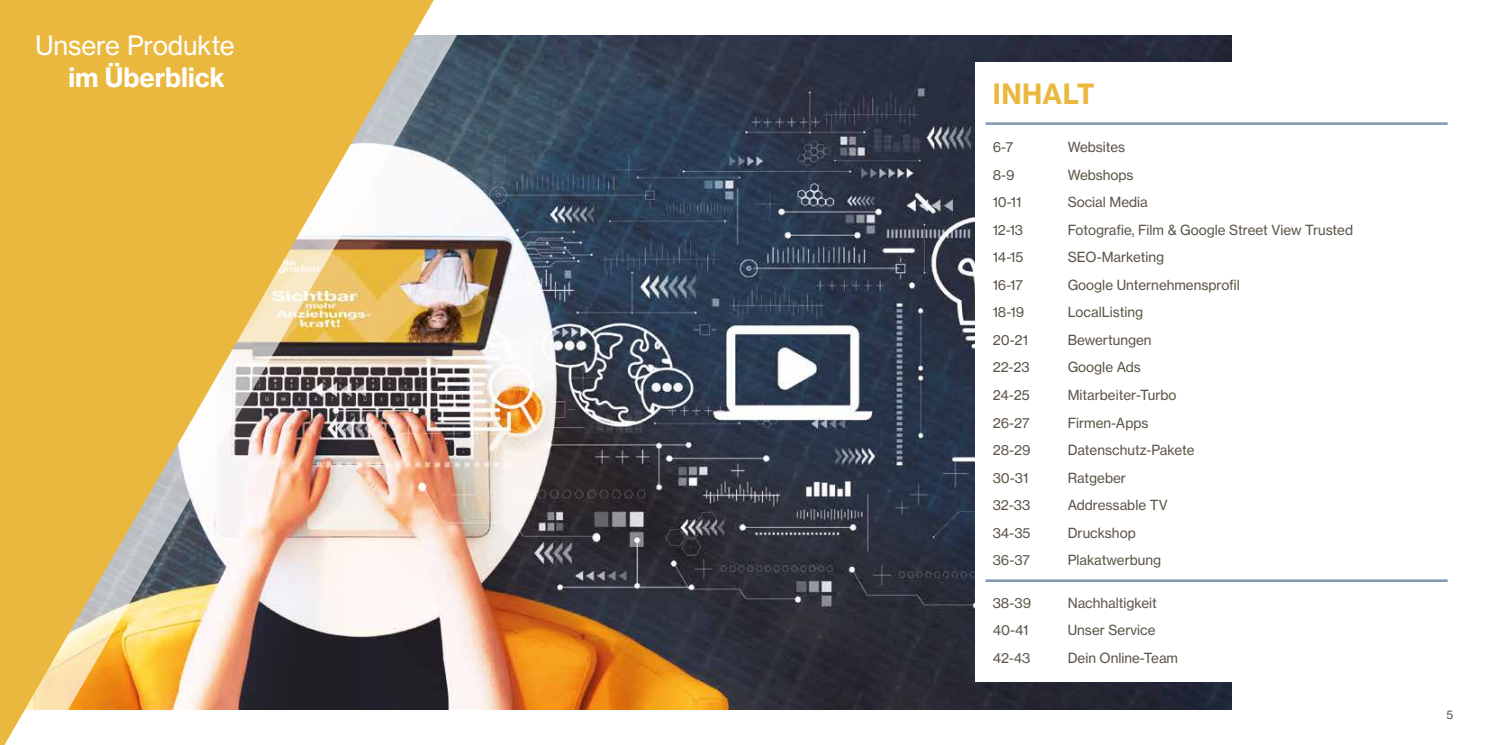
<style>
.page{position:relative;width:1489px;height:745px;background:#fff}
.page>*{position:absolute;margin:0;border:0;box-sizing:border-box;transform-origin:0 0}
.t1{font:27.5px "N Haas Grotesk TX Pro 75 Bd";letter-spacing:.015em;color:#eab83f}
.t2{font:26.25px "N Haas Grotesk TX Pro 55 Rg";letter-spacing:-.005em;color:#fff}
.t3{font:26.25px "N Haas Grotesk TX Pro 75 Bd";color:#fff}
.t4{font:13.75px "N Haas Grotesk TX Pro 55 Rg";color:#5b5447}
.t5{font:11.25px "N Haas Grotesk TX Pro 55 Rg";color:#5b5447}
</style>
<div class="page">
<img style="left:598px;top:35px;width:633px;height:674px">
<img style="left:434px;top:35px;width:164px;height:675px">
<img style="left:0;top:0;width:434px;height:744px">
<div style="left:974px;top:63px;width:355px;height:618px;background:#fff"></div>
<hr style="left:985px;top:122px;width:462px;height:3px;background:#8196ad">
<hr style="left:985px;top:579px;width:462px;height:2px;background:#8196ad">
<h2 class="t2" style="left:35px;top:29px;width:200px">Unsere Produkte</h2>
<h2 class="t3" style="left:68px;top:60px;width:158px">im Überblick</h2>
<h1 class="t1" style="left:992px;top:76px;width:104px">INHALT</h1>
<p class="t4" style="left:992px;top:139px;width:22px">6-7</p>
<p class="t4" style="left:1067px;top:139px;width:59px">Websites</p>
<p class="t4" style="left:992px;top:166px;width:23px">8-9</p>
<p class="t4" style="left:1067px;top:166px;width:67px">Webshops</p>
<p class="t4" style="left:992px;top:194px;width:30px">10-11</p>
<p class="t4" style="left:1067px;top:194px;width:82px">Social Media</p>
<p class="t4" style="left:992px;top:221px;width:32px">12-13</p>
<p class="t4" style="left:1067px;top:221px;width:287px">Fotografie, Film &amp; Google Street View Trusted</p>
<p class="t4" style="left:992px;top:249px;width:32px">14-15</p>
<p class="t4" style="left:1067px;top:249px;width:98px">SEO-Marketing</p>
<p class="t4" style="left:992px;top:276px;width:32px">16-17</p>
<p class="t4" style="left:1067px;top:276px;width:174px">Google Unternehmensprofil</p>
<p class="t4" style="left:992px;top:304px;width:33px">18-19</p>
<p class="t4" style="left:1067px;top:304px;width:77px">LocalListing</p>
<p class="t4" style="left:992px;top:331px;width:37px">20-21</p>
<p class="t4" style="left:1067px;top:331px;width:85px">Bewertungen</p>
<p class="t4" style="left:992px;top:359px;width:39px">22-23</p>
<p class="t4" style="left:1067px;top:359px;width:75px">Google Ads</p>
<p class="t4" style="left:992px;top:386px;width:39px">24-25</p>
<p class="t4" style="left:1067px;top:386px;width:110px">Mitarbeiter-Turbo</p>
<p class="t4" style="left:992px;top:414px;width:38px">26-27</p>
<p class="t4" style="left:1067px;top:414px;width:82px">Firmen-Apps</p>
<p class="t4" style="left:992px;top:441px;width:40px">28-29</p>
<p class="t4" style="left:1067px;top:441px;width:128px">Datenschutz-Pakete</p>
<p class="t4" style="left:992px;top:469px;width:37px">30-31</p>
<p class="t4" style="left:1067px;top:469px;width:60px">Ratgeber</p>
<p class="t4" style="left:992px;top:496px;width:39px">32-33</p>
<p class="t4" style="left:1067px;top:496px;width:101px">Addressable TV</p>
<p class="t4" style="left:992px;top:524px;width:39px">34-35</p>
<p class="t4" style="left:1067px;top:524px;width:69px">Druckshop</p>
<p class="t4" style="left:992px;top:551px;width:39px">36-37</p>
<p class="t4" style="left:1067px;top:551px;width:95px">Plakatwerbung</p>
<p class="t4" style="left:992px;top:594px;width:40px">38-39</p>
<p class="t4" style="left:1067px;top:594px;width:91px">Nachhaltigkeit</p>
<p class="t4" style="left:992px;top:621px;width:37px">40-41</p>
<p class="t4" style="left:1067px;top:621px;width:89px">Unser Service</p>
<p class="t4" style="left:992px;top:649px;width:39px">42-43</p>
<p class="t4" style="left:1067px;top:649px;width:112px">Dein Online-Team</p>
<p class="t5" style="left:1446px;top:707px;width:8px">5</p>
</div>
